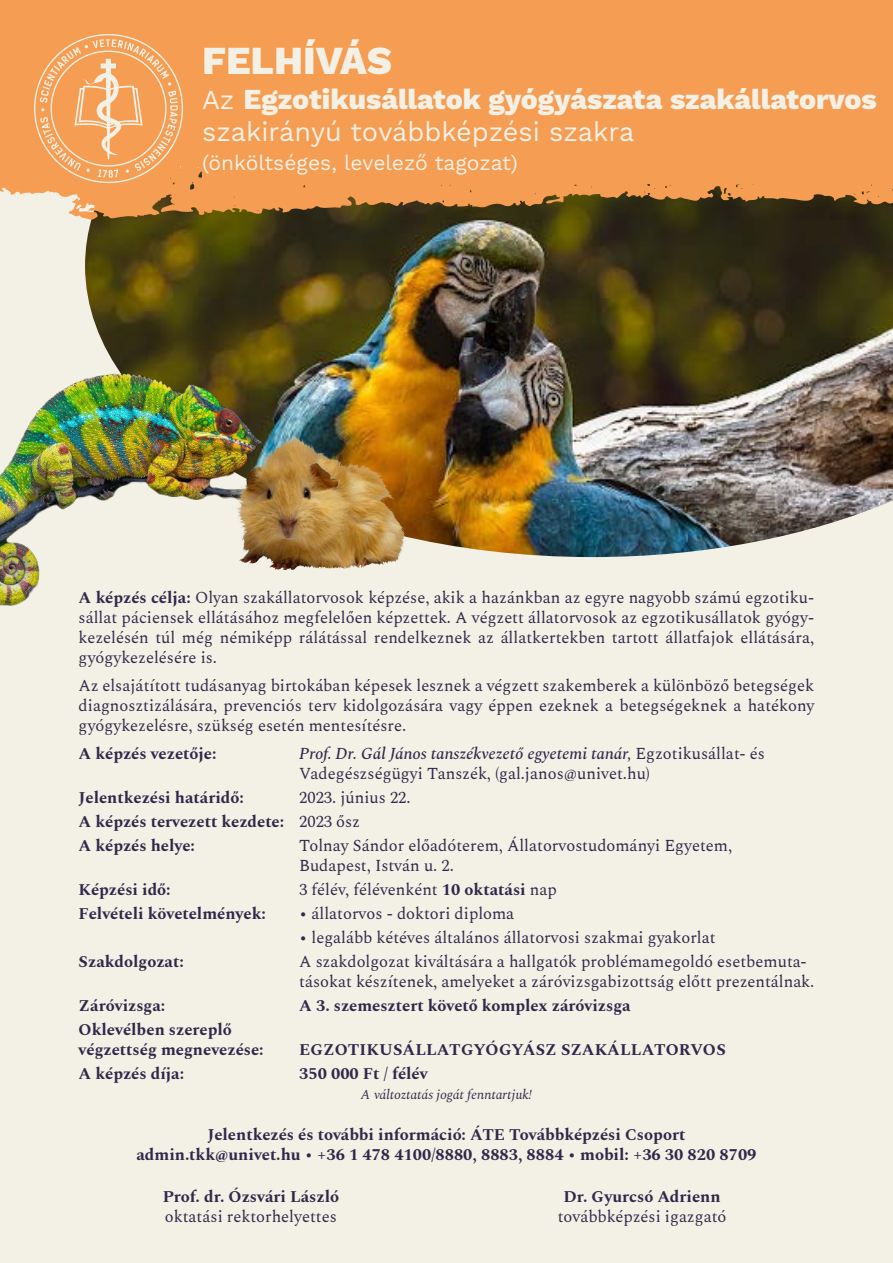
<style>
.page{position:relative;width:893px;height:1263px;background:#f3f0e5}
.page>*{position:absolute;margin:0;border:0;box-sizing:border-box;transform-origin:0 0}
.t1{font:800 39px "Work Sans";color:#f3f0e5}
.t2{font:800 28.5px "Work Sans";color:#f3f0e5}
.t3{font:27px "Work Sans";color:#f3f0e5}
.t4{font:21px "Work Sans";color:#f3f0e5}
.t5{font:16.5px/19.8px "Spectral";color:#30284b}
.t6{font:700 16.5px/24px "Spectral";color:#30284b}
.t7{font:italic 13.5px "Spectral";color:#30284b}
.s1{font-weight:400;font-size:27px}
.s2{font-weight:700}
.s3{font-weight:500;font-style:italic}
.s4{font-weight:400}
</style>
<div class="page">
<img style="left:85px;top:220px;width:808px;height:337px">
<img style="left:0;top:325px;width:345px;height:281px">
<img style="left:267px;top:432px;width:25px;height:26px">
<div style="left:0;top:0;width:893px;height:154px;background:#f59d52"></div>
<svg style="left:0;top:108px;width:893px;height:112px;background:#b27c43"></svg>
<svg style="left:34px;top:34px;width:149px;height:149px"></svg>
<div style="left:202px;top:38px;width:677px;height:145px;background:#f59d52"></div>
<h1 class="t1" style="left:202px;top:39px;width:191px">FELHÍVÁS</h1>
<h2 class="t2" style="left:202px;top:82px;width:676px"><span class="s1">Az</span> Egzotikusállatok gyógyászata szakállatorvos</h2>
<h3 class="t3" style="left:202px;top:116px;width:434px">szakirányú továbbképzési szakra</h3>
<p class="t4" style="left:202px;top:151px;width:317px">(önköltséges, levelező tagozat)</p>
<p class="t5" style="left:79px;top:587px;width:737px;text-align:justify"><span class="s2">A képzés célja:</span> Olyan szakállatorvosok képzése, akik a hazánkban az egyre nagyobb számú egzotiku&shy;sállat páciensek ellátásához megfelelően képzettek. A végzett állatorvosok az egzotikusállatok gyógy&shy;kezelésén túl még némiképp rálátással rendelkeznek az állatkertekben tartott állatfajok ellátására, gyógykezelésére is.</p>
<p class="t5" style="left:79px;top:674px;width:737px;text-align:justify">Az elsajátított tudásanyag birtokában képesek lesznek a végzett szakemberek a különböző betegségek diagnosztizálására, prevenciós terv kidolgozására vagy éppen ezeknek a betegségeknek a hatékony gyógykezelésre, szükség esetén mentesítésre.</p>
<p class="t6" style="left:79px;top:740px;width:139px">A képzés vezetője:</p>
<p class="t5" style="left:299px;top:742px;width:467px"><span class="s3">Prof. Dr. Gál János tanszékvezető egyetemi tanár,</span> Egzotikusállat- és<br>Vadegészségügyi Tanszék, (gal.janos@univet.hu)</p>
<p class="t6" style="left:79px;top:784px;width:167px">Jelentkezési határidő:</p>
<p class="t6" style="left:79px;top:784px;width:334px;text-indent:221px"><span class="s4">2023. június 22.<br></span>A képzés tervezett kezdete: <span class="s4">2023 ősz<br></span>A képzés helye:</p>
<p class="t5" style="left:299px;top:834px;width:434px">Tolnay Sándor előadóterem, Állatorvostudományi Egyetem,<br>Budapest, István u. 2.</p>
<p class="t6" style="left:79px;top:876px;width:94px">Képzési idő:</p>
<p class="t5" style="left:299px;top:878px;width:259px">3 félév, félévenként <span class="s2">10 oktatási</span> nap</p>
<p class="t6" style="left:79px;top:900px;width:189px">Felvételi követelmények:</p>
<p class="t5" style="left:299px;top:902px;width:217px">• állatorvos - doktori diploma</p>
<p class="t5" style="left:299px;top:926px;width:418px">• legalább kétéves általános állatorvosi szakmai gyakorlat</p>
<p class="t6" style="left:79px;top:948px;width:107px">Szakdolgozat:</p>
<p class="t5" style="left:299px;top:950px;width:517px">A szakdolgozat kiváltására a hallgatók problémamegoldó esetbemuta&shy;tásokat készítenek, amelyeket a záróvizsgabizottság előtt prezentálnak.</p>
<p class="t6" style="left:79px;top:992px;width:88px">Záróvizsga:</p>
<p class="t6" style="left:299px;top:992px;width:333px">A 3. szemesztert követő komplex záróvizsga</p>
<p class="t6" style="left:79px;top:1018px;width:187px;line-height:19.8px">Oklevélben szereplő végzettség megnevezése:</p>
<p class="t6" style="left:299px;top:1036px;width:428px">EGZOTIKUSÁLLATGYÓGYÁSZ SZAKÁLLATORVOS</p>
<p class="t6" style="left:79px;top:1060px;width:107px">A képzés díja:</p>
<p class="t6" style="left:299px;top:1060px;width:130px">350 000 Ft / félév</p>
<p class="t7" style="left:361px;top:1085px;width:173px">A változtatás jogát fenntartjuk!</p>
<p class="t6" style="left:136px;top:1123px;width:622px;line-height:19.8px;text-align:center">Jelentkezés és további információ: ÁTE Továbbképzési Csoport admin.tkk@univet.hu • +36 1 478 4100/8880, 8883, 8884 • mobil: +36 30 820 8709</p>
<p class="t6" style="left:163px;top:1183px;width:178px">Prof. dr. Ózsvári László</p>
<p class="t5" style="left:165px;top:1205px;width:173px">oktatási rektorhelyettes</p>
<p class="t6" style="left:564px;top:1183px;width:159px">Dr. Gyurcsó Adrienn</p>
<p class="t5" style="left:558px;top:1205px;width:170px">továbbképzési igazgató</p>
</div>
